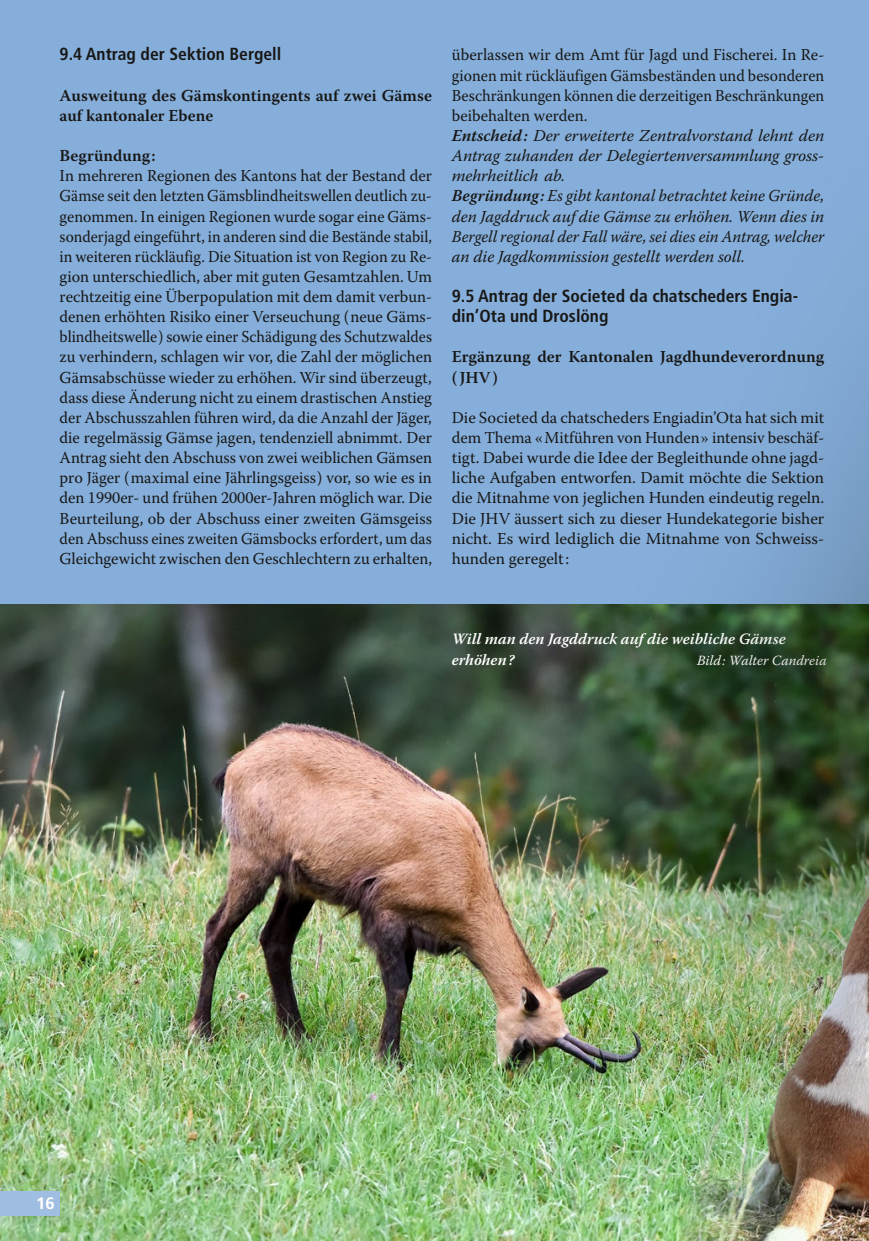
<style>
.page{position:relative;width:869px;height:1241px;background:#fff}
.page>*{position:absolute;margin:0;border:0;box-sizing:border-box;transform-origin:0 0}
.t1{font:700 condensed 17.5px/20.1px "Frutiger LT";color:#181716}
.t2{font:16.62px/20.1px "Warnock Pro";color:#181716;text-align:justify}
.t3{font:italic 16.62px/20.1px "Warnock Pro";letter-spacing:-.005em;color:#181716}
.t4{font:600 16.62px/20.1px "Warnock Pro";color:#181716}
.t5{font:700 16.62px "Frutiger LT";color:#fff}
.t6{font:italic 600 15.75px/20.1px "Warnock Pro";color:#fff}
.t7{font:italic 14px "Warnock Pro";color:#fff}
.s1{font-style:normal}
.s2{font-weight:600}
</style>
<div class="page">
<div style="left:0;top:0;width:868px;height:1240px;background:#85aeda"></div>
<img style="left:0;top:604px;width:502px;height:636px">
<div style="left:502px;top:0;width:366px;height:1240px;background:#181716;opacity:.75"></div>
<img style="left:674px;top:523px;width:194px;height:717px">
<div style="left:0;top:1191px;width:60px;height:24px;background:#a0bee1"></div>
<p class="t1" style="left:60px;top:44px;width:223px">9.4 Antrag der Sektion Bergell</p>
<p class="t4" style="left:60px;top:85px;width:374px">Ausweitung des Gämskontingents auf zwei Gämse auf kantonaler Ebene</p>
<p class="t4" style="left:60px;top:145px;width:97px">Begründung:</p>
<p class="t2" style="left:60px;top:165px;width:374px">In mehreren Regionen des Kantons hat der Bestand der Gämse seit den letzten Gämsblindheitswellen deutlich zu&shy;genommen. In einigen Regionen wurde sogar eine Gäms&shy;sonderjagd eingeführt, in anderen sind die Bestände stabil, in weiteren rückläufig. Die Situation ist von Region zu Re&shy;gion unterschiedlich, aber mit guten Gesamtzahlen. Um rechtzeitig eine Überpopulation mit dem damit verbun&shy;denen erhöhten Risiko einer Verseuchung (neue Gäms&shy;blindheitswelle) sowie einer Schädigung des Schutzwaldes zu verhindern, schlagen wir vor, die Zahl der möglichen Gämsabschüsse wieder zu erhöhen. Wir sind überzeugt, dass diese Änderung nicht zu einem drastischen Anstieg der Abschusszahlen führen wird, da die Anzahl der Jäger, die regelmässig Gämse jagen, tendenziell abnimmt. Der Antrag sieht den Abschuss von zwei weiblichen Gämsen pro Jäger (maximal eine Jährlingsgeiss) vor, so wie es in den 1990er- und frühen 2000er-Jahren möglich war. Die Beurteilung, ob der Abschuss einer zweiten Gämsgeiss den Abschuss eines zweiten Gämsbocks erfordert, um das Gleichgewicht zwischen den Geschlechtern zu erhalten,</p>
<p class="t3" style="left:451px;top:45px;width:374px"><span class="s1">überlassen wir dem Amt für Jagd und Fischerei. In Re&shy;gionen mit rückläufigen Gämsbeständen und besonderen Beschränkungen können die derzeitigen Beschränkungen beibehalten werden.<br></span><span class="s2">Entscheid:</span> Der erweiterte Zentralvorstand lehnt den Antrag zuhanden der Delegiertenversammlung gross&shy;mehrheitlich ab.<br><span class="s2">Begründung:</span> Es gibt kantonal betrachtet keine Gründe, den Jagddruck auf die Gämse zu erhöhen. Wenn dies in Bergell regional der Fall wäre, sei dies ein Antrag, welcher an die Jagdkommission gestellt werden soll.</p>
<p class="t1" style="left:451px;top:286px;width:347px">9.5 Antrag der Societed da chatscheders Engia&shy;din’Ota und Droslöng</p>
<p class="t4" style="left:451px;top:346px;width:374px">Ergänzung der Kantonalen Jagdhundeverordnung (JHV)</p>
<p class="t2" style="left:451px;top:407px;width:374px">Die Societed da chatscheders Engiadin’Ota hat sich mit dem Thema «Mitführen von Hunden» intensiv beschäf&shy;tigt. Dabei wurde die Idee der Begleithunde ohne jagd&shy;liche Aufgaben entworfen. Damit möchte die Sektion die Mitnahme von jeglichen Hunden eindeutig regeln.<br>Die JHV äussert sich zu dieser Hundekategorie bisher nicht. Es wird lediglich die Mitnahme von Schweiss&shy;hunden geregelt:</p>
<p class="t6" style="left:451px;top:629px;width:335px">Will man den Jagddruck auf die weibliche Gämse erhöhen?</p>
<p class="t7" style="left:696px;top:651px;width:131px">Bild: Walter Candreia</p>
<p class="t5" style="left:36px;top:1193px;width:20px">16</p>
</div>
